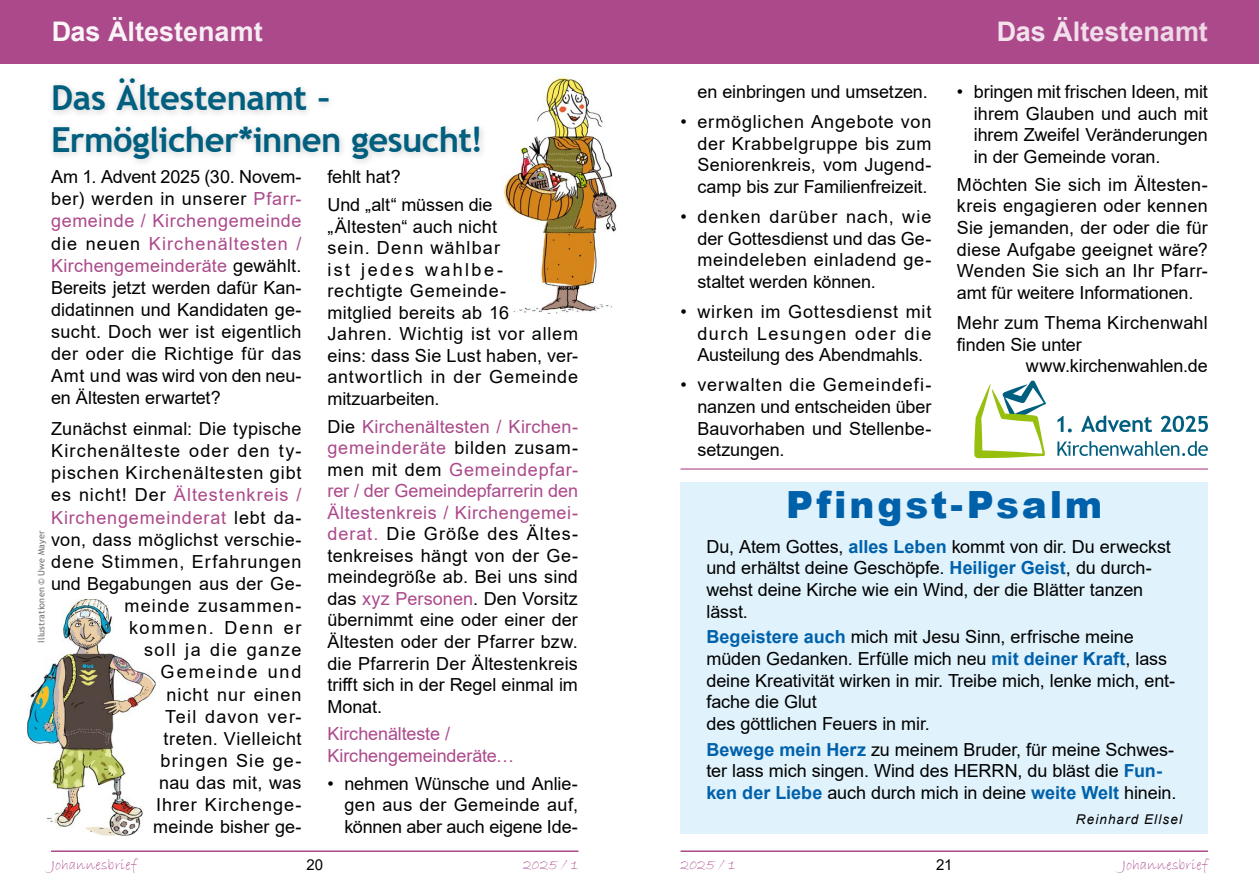
<style>
.page{position:relative;width:1259px;height:893px;background:#fff}
.page>*{position:absolute;margin:0;border:0;box-sizing:border-box;transform-origin:0 0}
.t1{font:900 37.5px "Arial";letter-spacing:.075em;color:#0061ab}
.t2{font:700 34.5px/41.4px "Trebuchet MS";letter-spacing:-.015em;color:#005e7e}
.t3{font:700 27px "Arial";color:#fff}
.t4{font:18px/21.6px "Arial";letter-spacing:.005em;color:#000;text-align:justify}
.t5{font:18px/22px "Arial";letter-spacing:.055em;color:#000;text-align:right}
.t6{font:18px/21.6px "Arial";letter-spacing:.045em;color:#000}
.t7{font:18px/21.6px "Arial";letter-spacing:-.005em;color:#ac498b}
.t8{font:15px "Bradley Hand ITC";letter-spacing:.015em;color:#ac498b}
.t9{font:15px "Arial";color:#000}
.t10{font:italic 13.5px "Arial";letter-spacing:.08em;color:#000}
.t11{font:9px "Trebuchet MS";letter-spacing:.01em;color:#707172}
.s1{color:#ac498b}
.s2{font-weight:700;color:#0061ab}
</style>
<div class="page">
<hr style="left:51px;top:850px;width:527px;height:2px;background:#ac498b">
<hr style="left:680px;top:850px;width:528px;height:2px;background:#ac498b">
<div style="left:0;top:0;width:1259px;height:64px;background:#ac498b"></div>
<img style="left:27px;top:599px;width:129px;height:237px">
<img style="left:503px;top:77px;width:114px;height:237px">
<div style="left:48px;top:74px;width:440px;height:93px;background:#000;opacity:.2"></div>
<svg style="left:1057px;top:416px;width:14px;height:16px"></svg>
<svg style="left:1057px;top:441px;width:150px;height:15px"></svg>
<svg style="left:974px;top:380px;width:72px;height:78px"></svg>
<svg style="left:1081px;top:415px;width:70px;height:17px"></svg>
<svg style="left:1160px;top:416px;width:48px;height:16px"></svg>
<hr style="left:680px;top:468px;width:528px;height:2px;background:#ac498b">
<div style="left:680px;top:482px;width:528px;height:351px;background:#e0f2fb"></div>
<h3 class="t3" style="left:51px;top:12px;width:213px">Das Ältestenamt</h3>
<h3 class="t3" style="left:996px;top:12px;width:213px">Das Ältestenamt</h3>
<h2 class="t2" style="left:51px;top:78px;width:434px">Das Ältestenamt –<br>Ermöglicher*innen gesucht!</h2>
<p class="t4" style="left:974px;top:81px;width:235px;text-indent:-17px">• bringen mit frischen Ideen, mit ihrem Glauben und auch mit ihrem Zweifel Veränderungen in der Gemeinde voran.</p>
<p class="t4" style="left:957px;top:174px;width:252px">Möchten Sie sich im Ältesten&shy;kreis engagieren oder kennen Sie jemanden, der oder die für diese Aufgabe geeignet wäre?<br>Wenden Sie sich an Ihr Pfarr&shy;amt für weitere Informationen.</p>
<p class="t4" style="left:957px;top:312px;width:252px">Mehr zum Thema Kirchenwahl finden Sie unter</p>
<p class="t4" style="left:1026px;top:355px;width:183px">www.kirchenwahlen.de</p>
<p class="t4" style="left:697px;top:81px;width:232px">en einbringen und umsetzen.</p>
<p class="t4" style="left:697px;top:111px;width:235px;text-indent:-17px">• ermöglichen Angebote von der Krabbelgruppe bis zum Seniorenkreis, vom Jugend&shy;camp bis zur Familienfreizeit.</p>
<p class="t4" style="left:697px;top:206px;width:235px;text-indent:-17px">• denken darüber nach, wie der Gottesdienst und das Ge&shy;meindeleben einladend ge&shy;staltet werden können.</p>
<p class="t4" style="left:697px;top:301px;width:235px;text-indent:-17px">• wirken im Gottesdienst mit durch Lesungen oder die Austeilung des Abendmahls.</p>
<p class="t4" style="left:697px;top:374px;width:235px;text-indent:-17px">• verwalten die Gemeindefi&shy;nanzen und entscheiden über Bauvorhaben und Stellenbe&shy;setzungen.</p>
<p class="t4" style="left:327px;top:163px;width:167px;line-height:27.9px">fehlt hat?<br>Und „alt“ müssen die</p>
<p class="t6" style="left:327px;top:215px;width:252px">„Ältesten“ auch nicht<br>sein. Denn wählbar<br>ist jedes wahlbe&shy;rechtigte Gemeinde-<br>mitglied bereits ab 16<br>Jahren. Wichtig ist vor allem eins: dass Sie Lust haben, ver&shy;antwortlich in der Gemeinde mitzuarbeiten.</p>
<p class="t4" style="left:327px;top:415px;width:252px">Die <span class="s1">Kirchenältesten / Kirchen&shy;gemeinderäte</span> bilden zusam&shy;men mit dem <span class="s1">Gemeindepfar&shy;rer / der Gemeindepfarrerin den Ältestenkreis / Kirchengemei&shy;derat.</span> Die Größe des Ältes&shy;tenkreises hängt von der Ge&shy;meindegröße ab. Bei uns sind das <span class="s1">xyz Personen</span>. Den Vorsitz übernimmt eine oder einer der Ältesten oder der Pfarrer bzw. die Pfarrerin Der Ältestenkreis trifft sich in der Regel einmal im Monat.</p>
<p class="t7" style="left:327px;top:723px;width:188px">Kirchenälteste /<br>Kirchengemeinderäte…</p>
<p class="t4" style="left:344px;top:773px;width:235px;text-indent:-17px">• nehmen Wünsche und Anlie&shy;gen aus der Gemeinde auf, können aber auch eigene Ide-</p>
<p class="t4" style="left:51px;top:166px;width:252px;line-height:22px">Am 1. Advent 2025 (30. Novem&shy;ber) werden in unserer <span class="s1">Pfarr&shy;gemeinde / Kirchengemeinde </span>die neuen <span class="s1">Kirchenältesten / Kirchengemeinderäte</span> gewählt.<br>Bereits jetzt werden dafür Kan&shy;didatinnen und Kandidaten ge&shy;sucht. Doch wer ist eigentlich der oder die Richtige für das Amt und was wird von den neu&shy;en Ältesten erwartet?</p>
<p class="t5" style="left:51px;top:418px;width:252px">Zunächst einmal: Die typische<br>Kirchenälteste oder den ty&shy;pischen Kirchenältesten gibt es nicht! Der <span class="s1">Ältestenkreis /<br>Kirchengemeinderat</span> lebt da&shy;von, dass möglichst verschie&shy;dene Stimmen, Erfahrungen und Begabungen aus der Ge&shy;meinde zusammen&shy;kommen. Denn er<br>soll ja die ganze<br>Gemeinde und<br>nicht nur einen<br>Teil davon ver-<br>treten. Vielleicht<br>bringen Sie ge-<br>nau das mit, was<br>Ihrer Kirchenge-<br>meinde bisher ge-</p>
<h1 class="t1" style="left:786px;top:478px;width:318px">Pfingst-Psalm</h1>
<p class="t4" style="left:706px;top:536px;width:466px;text-align:left">Du, Atem Gottes, <span class="s2">alles Leben</span> kommt von dir. Du erweckst und erhältst deine Geschöpfe. <span class="s2">Heiliger Geist</span>, du durch&shy;wehst deine Kirche wie ein Wind, der die Blätter tanzen lässt.</p>
<p class="t4" style="left:706px;top:626px;width:470px;text-align:left"><span class="s2">Begeistere auch</span> mich mit Jesu Sinn, erfrische meine müden Gedanken. Erfülle mich neu <span class="s2">mit deiner Kraft</span>, lass deine Kreativität wirken in mir. Treibe mich, lenke mich, ent&shy;fache die Glut<br>des göttlichen Feuers in mir.</p>
<p class="t4" style="left:706px;top:738px;width:471px;text-align:left"><span class="s2">Bewege mein Herz</span> zu meinem Bruder, für meine Schwes&shy;ter lass mich singen. Wind des HERRN, du bläst die <span class="s2">Fun&shy;ken der Liebe</span> auch durch mich in deine <span class="s2">weite Welt</span> hinein.</p>
<p class="t10" style="left:1076px;top:810px;width:108px">Reinhard Ellsel</p>
<p class="t11" style="left:36px;top:642px;width:113px;rotate:-90deg">Illustrationen © Uwe Mayer</p>
<p class="t8" style="left:51px;top:855px;width:87px">Johannesbrief</p>
<p class="t9" style="left:306px;top:854px;width:18px">20</p>
<p class="t8" style="left:523px;top:855px;width:57px">2025 / 1</p>
<p class="t8" style="left:680px;top:855px;width:57px">2025 / 1</p>
<p class="t9" style="left:936px;top:854px;width:18px">21</p>
<p class="t8" style="left:1122px;top:855px;width:87px">Johannesbrief</p>
</div>
